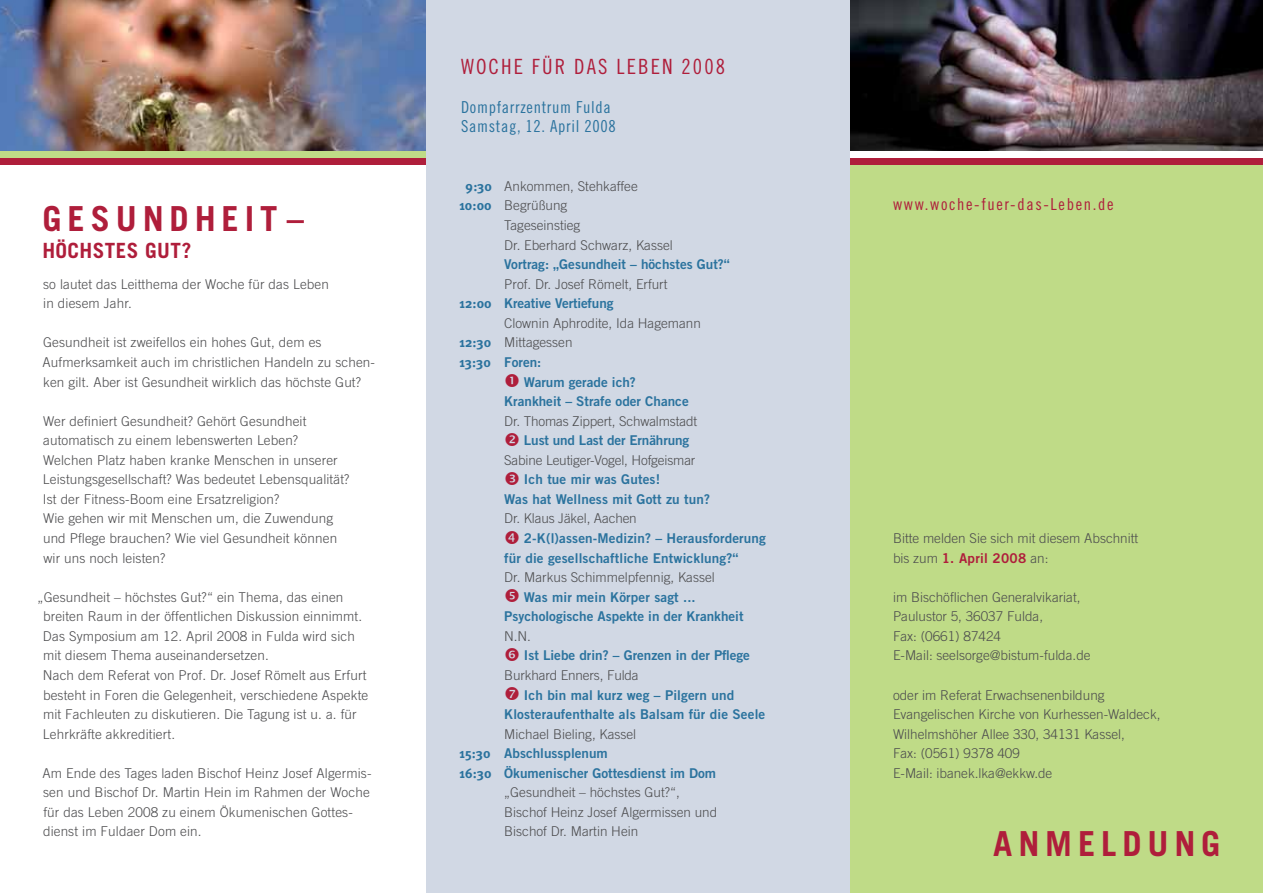
<style>
.page{position:relative;width:1263px;height:893px;background:#fff}
.page>*{position:absolute;margin:0;border:0;box-sizing:border-box;transform-origin:0 0}
.t1{font:700 34.5px "Trade Gothic";letter-spacing:.17em;color:#af1e3b}
.t2{font:21px "Trade Gothic Cond Eighteen";letter-spacing:.1em;color:#af1e3b}
.t3{font:700 21px "Trade Gothic";letter-spacing:.02em;color:#af1e3b}
.t4{font:16.5px/19.5px "Trade Gothic Cond Eighteen";letter-spacing:.04em;color:#2b739e}
.t5{font:16.5px "Trade Gothic Cond Eighteen";letter-spacing:.1em;color:#af1e3b}
.t6{font:300 13.5px/19.5px "Trade Gothic";letter-spacing:.01em;color:#4c4c4e}
.t7{font:13.5px/19.5px "Trade Gothic Bold Two";color:#2b739e}
.t8{font:300 13.5px "Trade Gothic";letter-spacing:-.01em;color:#4c4c4e}
.t9{font:13.5px "Trade Gothic Bold Two";letter-spacing:.02em;color:#af1e3b}
.s1{font-family:"Meta Plus";font-weight:700;color:#2b739e}
.s2{font-family:"Meta Plus";font-weight:700}
.s3{color:#af1e3b}
.s4{font-family:"Trade Gothic";font-weight:300;color:#4c4c4e}
</style>
<div class="page">
<div style="left:425px;top:0;width:425px;height:893px;background:#d1d8e4"></div>
<img style="left:0;top:0;width:425px;height:152px">
<div style="left:0;top:158px;width:425px;height:6px;background:#af1e3b"></div>
<div style="left:0;top:152px;width:425px;height:6px;background:#bfdb87"></div>
<div style="left:850px;top:0;width:413px;height:893px;background:#bfdb87"></div>
<img style="left:850px;top:0;width:413px;height:152px">
<div style="left:850px;top:158px;width:413px;height:6px;background:#af1e3b"></div>
<div style="left:850px;top:152px;width:413px;height:6px;background:#fff"></div>
<h1 class="t1" style="left:43px;top:206px;width:263px">GESUNDHEIT–</h1>
<h2 class="t3" style="left:43px;top:243px;width:150px">HÖCHSTES GUT?</h2>
<p class="t6" style="left:43px;top:275px;width:287px">so lautet das Leitthema der Woche für das Leben in diesem Jahr.</p>
<p class="t6" style="left:43px;top:334px;width:334px">Gesundheit ist zweifellos ein hohes Gut, dem es<br>Aufmerksamkeit auch im christlichen Handeln zu schen&shy;ken gilt. Aber ist Gesundheit wirklich das höchste Gut?</p>
<p class="t6" style="left:43px;top:412px;width:308px">Wer definiert Gesundheit? Gehört Gesundheit automatisch zu einem lebenswerten Leben?<br>Welchen Platz haben kranke Menschen in unserer Leistungsgesellschaft? Was bedeutet Lebensqualität?<br>Ist der Fitness-Boom eine Ersatzreligion?<br>Wie gehen wir mit Menschen um, die Zuwendung und Pflege brauchen? Wie viel Gesundheit können wir uns noch leisten?</p>
<p class="t6" style="left:43px;top:588px;width:327px;text-indent:-5px">„Gesundheit – höchstes Gut?“ ein Thema, das einen breiten Raum in der öffentlichen Diskussion einnimmt.<br>Das Symposium am 12. April 2008 in Fulda wird sich mit diesem Thema auseinandersetzen.<br>Nach dem Referat von Prof. Dr. Josef Römelt aus Erfurt besteht in Foren die Gelegenheit, verschiedene Aspekte mit Fachleuten zu diskutieren. Die Tagung ist u. a. für Lehrkräfte akkreditiert.</p>
<p class="t6" style="left:43px;top:764px;width:331px">Am Ende des Tages laden Bischof Heinz Josef Algermis&shy;sen und Bischof Dr. Martin Hein im Rahmen der Woche für das Leben 2008 zu einem Ökumenischen Gottes&shy;dienst im Fuldaer Dom ein.</p>
<h2 class="t2" style="left:461px;top:58px;width:266px">WOCHE FÜR DAS LEBEN 2008</h2>
<p class="t4" style="left:461px;top:98px;width:156px">Dompfarrzentrum Fulda<br>Samstag, 12. April 2008</p>
<p class="t6" style="left:466px;top:178px;width:174px"><span class="s1">9:30</span> Ankommen, Stehkaffee</p>
<p class="t6" style="left:459px;top:197px;width:109px"><span class="s1">10:00</span> Begrüßung</p>
<p class="t6" style="left:504px;top:217px;width:78px">Tageseinstieg</p>
<p class="t6" style="left:504px;top:236px;width:170px">Dr. Eberhard Schwarz, Kassel</p>
<p class="t7" style="left:504px;top:256px;width:227px">Vortrag: „Gesundheit – höchstes Gut?“</p>
<p class="t6" style="left:504px;top:275px;width:165px">Prof. Dr. Josef Römelt, Erfurt</p>
<p class="t7" style="left:459px;top:295px;width:156px"><span class="s2">12:00</span> Kreative Vertiefung</p>
<p class="t6" style="left:459px;top:314px;width:243px;text-indent:45px">Clownin Aphrodite, Ida Hagemann<br><span class="s1">12:30</span> Mittagessen</p>
<p class="t7" style="left:459px;top:354px;width:83px"><span class="s2">13:30</span> Foren:</p>
<p class="t7" style="left:504px;top:373px;width:186px"><span class="s3">■</span> Warum gerade ich?<br>Krankheit – Strafe oder Chance</p>
<p class="t8" style="left:504px;top:416px;width:194px">Dr. Thomas Zippert, Schwalmstadt</p>
<p class="t7" style="left:504px;top:432px;width:186px"><span class="s3">□</span> Lust und Last der Ernährung</p>
<p class="t8" style="left:504px;top:455px;width:193px">Sabine Leutiger-Vogel, Hofgeismar</p>
<p class="t7" style="left:504px;top:471px;width:207px;text-indent:20px">Ich tue mir was Gutes!<br>Was hat Wellness mit Gott zu tun?</p>
<p class="t8" style="left:504px;top:514px;width:134px">Dr. Klaus Jäkel, Aachen</p>
<p class="t7" style="left:504px;top:530px;width:263px"><span class="s3">❑</span> 2-K(l)assen-Medizin? – Herausforderung für die gesellschaftliche Entwicklung?“</p>
<p class="t6" style="left:504px;top:569px;width:212px">Dr. Markus Schimmelpfennig, Kassel</p>
<p class="t7" style="left:504px;top:589px;width:241px;line-height:18.8px;text-indent:20px">Was mir mein Körper sagt ...<br>Psychologische Aspekte in der Krankheit</p>
<p class="t6" style="left:504px;top:627px;width:28px">N.N.</p>
<p class="t7" style="left:504px;top:647px;width:247px"><span class="s3">▲</span> Ist Liebe drin? – Grenzen in der Pflege</p>
<p class="t8" style="left:504px;top:670px;width:136px">Burkhard Enners, Fulda</p>
<p class="t7" style="left:504px;top:686px;width:263px"><span class="s3">▼</span> Ich bin mal kurz weg – Pilgern und<br>Klosteraufenthalte als Balsam für die Seele</p>
<p class="t6" style="left:504px;top:725px;width:133px">Michael Bieling, Kassel</p>
<p class="t7" style="left:459px;top:745px;width:258px"><span class="s2">15:30</span> Abschlussplenum<br><span class="s2">16:30</span> Ökumenischer Gottesdienst im Dom</p>
<p class="t6" style="left:504px;top:784px;width:215px">„Gesundheit – höchstes Gut?“,<br>Bischof Heinz Josef Algermissen und<br>Bischof Dr. Martin Hein</p>
<p class="t5" style="left:893px;top:199px;width:222px">www.woche-fuer-das-Leben.de</p>
<p class="t6" style="left:893px;top:530px;width:247px">Bitte melden Sie sich mit diesem Abschnitt</p>
<p class="t9" style="left:893px;top:553px;width:157px"><span class="s4">bis zum</span> 1. April 2008 <span class="s4">an:</span></p>
<p class="t6" style="left:893px;top:588px;width:199px">im Bischöflichen Generalvikariat,<br>Paulustor 5, 36037 Fulda,<br>Fax: (0661) 87424<br>E-Mail: seelsorge@bistum-fulda.de</p>
<p class="t6" style="left:893px;top:686px;width:269px">oder im Referat Erwachsenenbildung Evangelischen Kirche von Kurhessen-Waldeck, Wilhelmshöher Allee 330, 34131 Kassel,<br>Fax: (0561) 9378 409<br>E-Mail: ibanek.lka@ekkw.de</p>
<h1 class="t1" style="left:993px;top:831px;width:229px">ANMELDUNG</h1>
</div>
